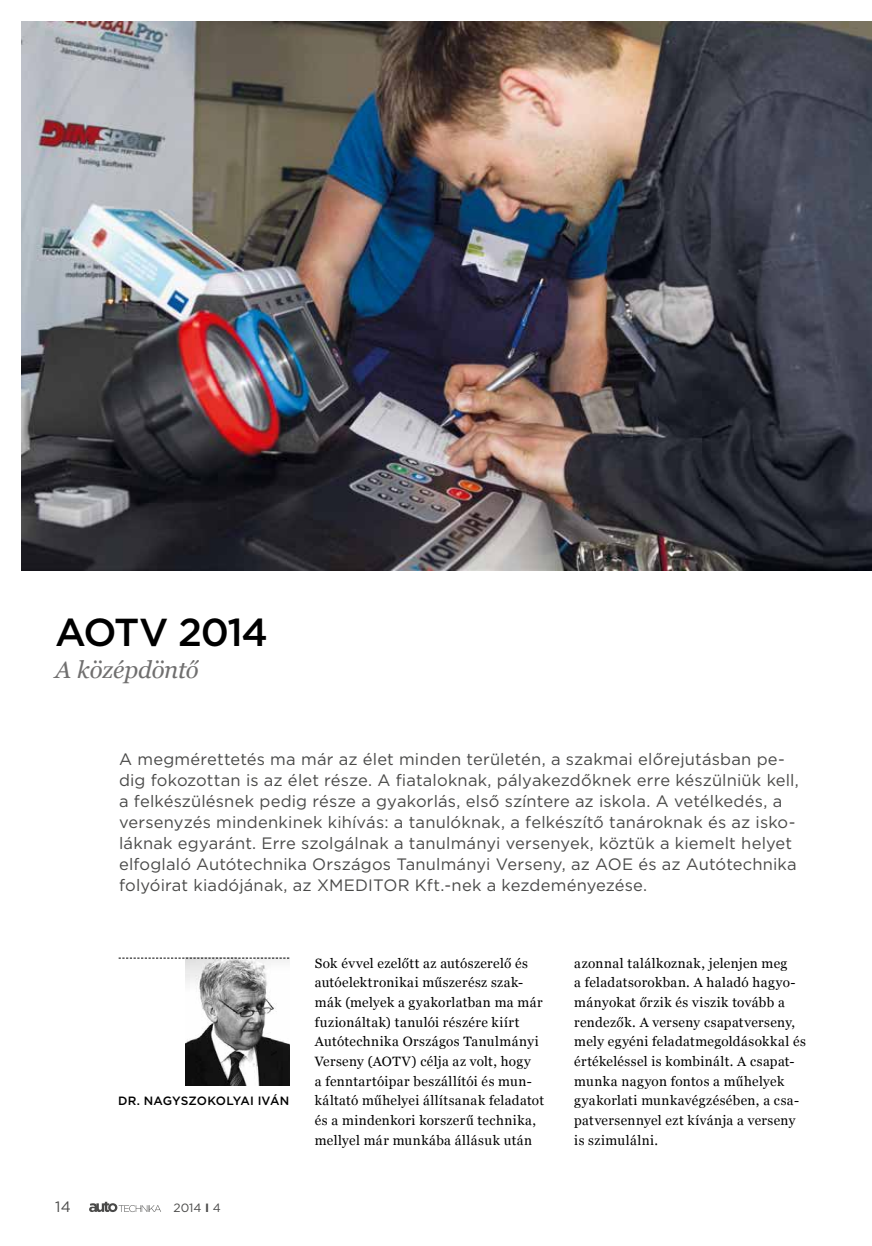
<style>
.page{position:relative;width:872px;height:1246px;background:#fff}
.page>*{position:absolute;margin:0;border:0;box-sizing:border-box;transform-origin:0 0}
.t1{font:500 39px "Gotham";letter-spacing:-.04em;color:#000}
.t2{font:italic 24px "Georgia";letter-spacing:-.01em;color:#706f6f}
.t3{font:16.5px/21px "Gotham";letter-spacing:.01em;color:#4a4a49}
.t4{font:15px "Gotham";color:#4a4a49}
.t5{font:13.5px/19.6px "Georgia";letter-spacing:.03em;color:#000}
.t6{font:500 12px "Gotham";letter-spacing:.005em;color:#000}
.t7{font:12px "Gotham";color:#4a4a49}
.s1{font-weight:700}
</style>
<div class="page">
<svg style="left:89px;top:1202px;width:72px;height:10px"></svg>
<img style="left:21px;top:21px;width:851px;height:550px">
<img style="left:186px;top:959px;width:103px;height:126px">
<svg style="left:119px;top:958px;width:170px;height:1px"></svg>
<p class="t1" style="left:55px;top:606px;width:214px">AOTV 2014</p>
<p class="t2" style="left:55px;top:653px;width:145px">A középdöntő</p>
<p class="t3" style="left:119px;top:748px;width:681px">A megmérettetés ma már az élet minden területén, a szakmai előrejutásban pe&shy;dig fokozottan is az élet része. A fiataloknak, pályakezdőknek erre készülniük kell, a felkészülésnek pedig része a gyakorlás, első színtere az iskola. A vetélkedés, a versenyzés mindenkinek kihívás: a tanulóknak, a felkészítő tanároknak és az isko&shy;láknak egyaránt. Erre szolgálnak a tanulmányi versenyek, köztük a kiemelt helyet elfoglaló Autótechnika Országos Tanulmányi Verseny, az AOE és az Autótechnika folyóirat kiadójának, az XMEDITOR Kft.-nek a kezdeményezése.</p>
<p class="t6" style="left:118px;top:1093px;width:173px">DR. NAGYSZOKOLYAI IVÁN</p>
<p class="t4" style="left:55px;top:1197px;width:17px">14</p>
<p class="t7" style="left:173px;top:1200px;width:49px">2014 <span class="s1">I</span> 4</p>
<p class="t5" style="left:315px;top:953px;width:231px">Sok évvel ezelőtt az autószerelő és autóelektronikai műszerész szak&shy;mák (melyek a gyakorlatban ma már fuzionáltak) tanulói részére kiírt Autótechnika Országos Tanulmányi Verseny (AOTV) célja az volt, hogy<br>a fenntartóipar beszállítói és mun&shy;káltató műhelyei állítsanak feladatot és a mindenkori korszerű technika, mellyel már munkába állásuk után</p>
<p class="t5" style="left:574px;top:953px;width:233px">azonnal találkoznak, jelenjen meg<br>a feladatsorokban. A haladó hagyo&shy;mányokat őrzik és viszik tovább a rendezők. A verseny csapatverseny, mely egyéni feladatmegoldásokkal és értékeléssel is kombinált. A csapat&shy;munka nagyon fontos a műhelyek gyakorlati munkavégzésében, a csa&shy;patversennyel ezt kívánja a verseny is szimulálni.</p>
</div>
